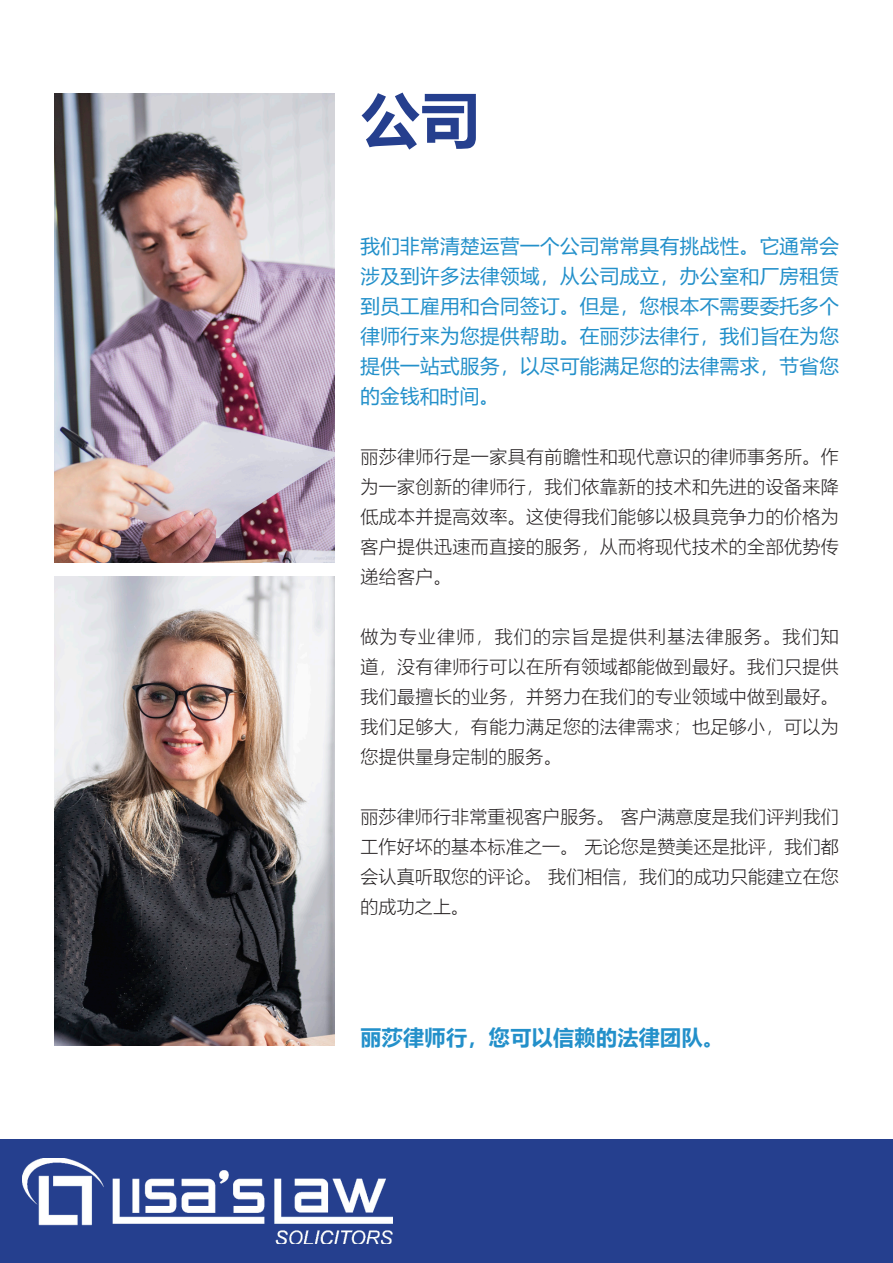
<style>
.page{position:relative;width:893px;height:1263px;background:#fff}
.page>*{position:absolute;margin:0;border:0;box-sizing:border-box;transform-origin:0 0}
.t1{font:700 60px "Microsoft Ya Hei UI";color:#253f8e}
.t2{font:700 21px "Microsoft Ya Hei UI";letter-spacing:.02em;color:#2390ca}
.t3{font:19.5px/30px "Microsoft Ya Hei UI";letter-spacing:.025em;color:#2390ca;text-align:justify}
.t4{font:18px/30px "Microsoft Ya Hei UI Light";letter-spacing:.025em;color:#231f20;text-align:justify}
</style>
<div class="page">
<img style="left:54px;top:94px;width:281px;height:468px">
<img style="left:54px;top:576px;width:281px;height:469px">
<div style="left:0;top:1139px;width:893px;height:124px;background:#253f8e"></div>
<img style="left:22px;top:1159px;width:370px;height:84px">
<p class="t1" style="left:360px;top:78px;width:121px">公司</p>
<p class="t3" style="left:360px;top:230px;width:480px">我们非常清楚运营一个公司常常具有挑战性。它通常会涉及到许多法律领域，从公司成立，办公室和厂房租赁到员工雇用和合同签订。但是，您根本不需要委托多个律师行来为您提供帮助。在丽莎法律行，我们旨在为您提供一站式服务，以尽可能满足您的法律需求，节省您的金钱和时间。</p>
<p class="t4" style="left:360px;top:441px;width:480px">丽莎律师行是一家具有前瞻性和现代意识的律师事务所。作为一家创新的律师行，我们依靠新的技术和先进的设备来降低成本并提高效率。这使得我们能够以极具竞争力的价格为客户提供迅速而直接的服务，从而将现代技术的全部优势传递给客户。</p>
<p class="t4" style="left:360px;top:621px;width:480px">做为专业律师，我们的宗旨是提供利基法律服务。我们知道，没有律师行可以在所有领域都能做到最好。我们只提供我们最擅长的业务，并努力在我们的专业领域中做到最好。我们足够大，有能力满足您的法律需求；也足够小，可以为您提供量身定制的服务。</p>
<p class="t4" style="left:360px;top:801px;width:480px">丽莎律师行非常重视客户服务。 客户满意度是我们评判我们工作好坏的基本标准之一。 无论您是赞美还是批评，我们都会认真听取您的评论。 我们相信，我们的成功只能建立在您的成功之上。</p>
<p class="t2" style="left:360px;top:1023px;width:365px">丽莎律师行，您可以信赖的法律团队。</p>
</div>
